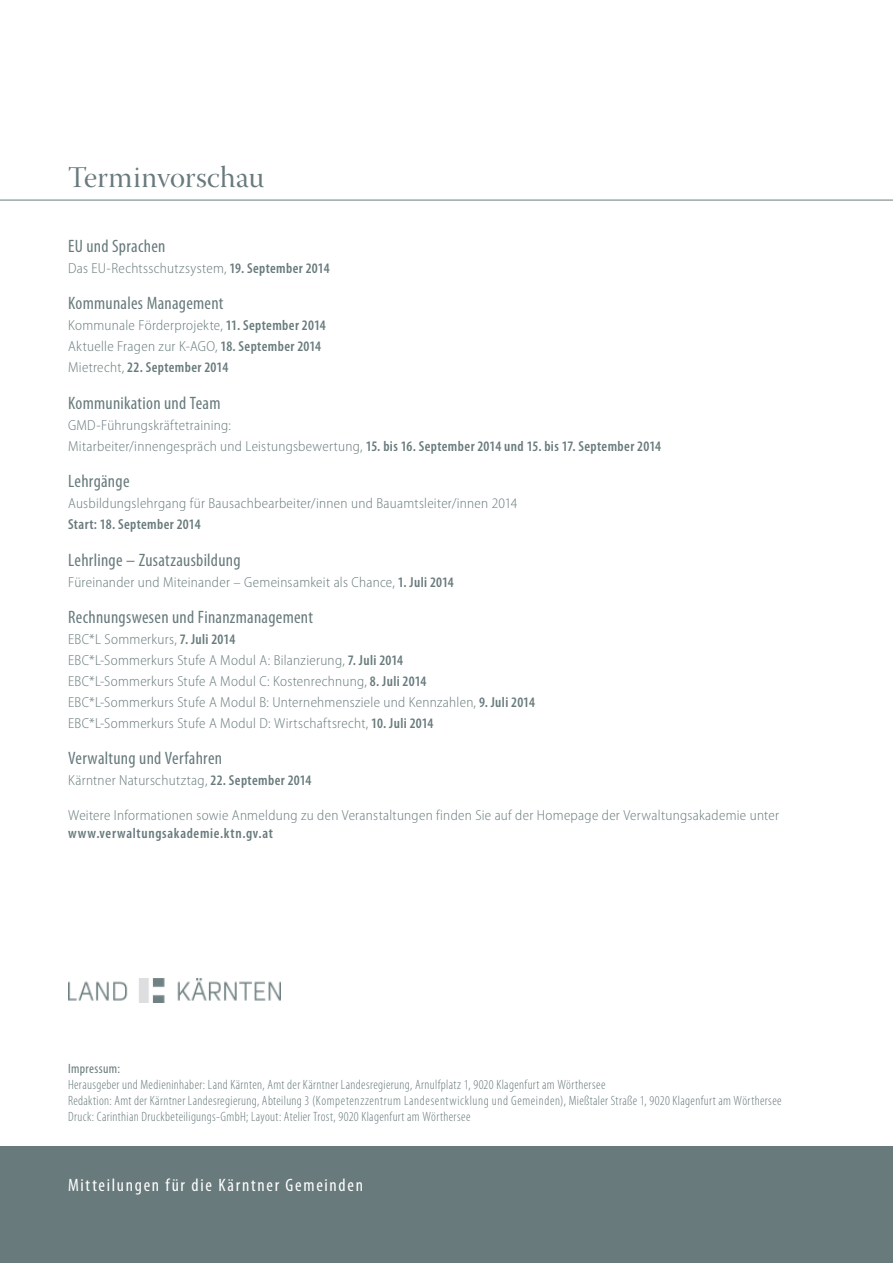
<style>
.page{position:relative;width:893px;height:1263px;background:#fff}
.page>*{position:absolute;margin:0;border:0;box-sizing:border-box;transform-origin:0 0}
.t1{font:30px "Warnock Pro Disp";letter-spacing:.005em;color:#687a7c}
.t2{font:condensed 18px "Myriad Pro";letter-spacing:.015em;color:#687a7c}
.t3{font:condensed 18px "Myriad Pro";letter-spacing:.095em;color:#fff}
.t4{font:300 semi-condensed 14.55px/21px "Myriad Pro";letter-spacing:.015em;color:#687a7c}
.t5{font:600 condensed 14.55px "Myriad Pro";letter-spacing:.045em;color:#687a7c}
.t6{font:600 condensed 14.55px "Myriad Pro";letter-spacing:.025em;color:#687a7c}
.t7{font:300 condensed 13.5px/16.2px "Myriad Pro";letter-spacing:.025em;color:#687a7c}
.t8{font:condensed 13.5px "Myriad Pro";letter-spacing:.03em;color:#687a7c}
.s1{font-weight:600;font-stretch:condensed}
</style>
<div class="page">
<hr style="left:0;top:200px;width:893px;height:1px;background:#687a7c">
<div style="left:0;top:1146px;width:893px;height:117px;background:#687a7c"></div>
<img style="left:68px;top:979px;width:213px;height:24px">
<h1 class="t1" style="left:68px;top:161px;width:198px">Terminvorschau</h1>
<p class="t2" style="left:68px;top:235px;width:99px">EU und Sprachen</p>
<p class="t4" style="left:68px;top:258px;width:263px">Das EU-Rechtsschutzsystem, <span class="s1">19. September 2014</span></p>
<p class="t2" style="left:68px;top:292px;width:157px">Kommunales Management</p>
<p class="t4" style="left:68px;top:315px;width:259px">Kommunale Förderprojekte, <span class="s1">11. September 2014<br></span>Aktuelle Fragen zur K-AGO, <span class="s1">18. September 2014<br></span>Mietrecht, <span class="s1">22. September 2014</span></p>
<p class="t2" style="left:68px;top:392px;width:154px">Kommunikation und Team</p>
<p class="t4" style="left:68px;top:415px;width:594px">GMD-Führungskräftetraining:<br>Mitarbeiter/innengespräch und Leistungsbewertung, <span class="s1">15. bis 16. September 2014 und 15. bis 17. September 2014</span></p>
<p class="t2" style="left:68px;top:470px;width:63px">Lehrgänge</p>
<p class="t4" style="left:68px;top:493px;width:451px">Ausbildungslehrgang für Bausachbearbeiter/innen und Bauamtsleiter/innen 2014</p>
<p class="t6" style="left:68px;top:515px;width:134px">Start: 18. September 2014</p>
<p class="t2" style="left:68px;top:549px;width:174px">Lehrlinge – Zusatzausbildung</p>
<p class="t4" style="left:68px;top:571px;width:387px">Füreinander und Miteinander – Gemeinsamkeit als Chance, <span class="s1">1. Juli 2014</span></p>
<p class="t2" style="left:68px;top:606px;width:246px">Rechnungswesen und Finanzmanagement</p>
<p class="t4" style="left:68px;top:629px;width:468px">EBC*L Sommerkurs, <span class="s1">7. Juli 2014<br></span>EBC*L-Sommerkurs Stufe A Modul A: Bilanzierung, <span class="s1">7. Juli 2014<br></span>EBC*L-Sommerkurs Stufe A Modul C: Kostenrechnung, <span class="s1">8. Juli 2014<br></span>EBC*L-Sommerkurs Stufe A Modul B: Unternehmensziele und Kennzahlen, <span class="s1">9. Juli 2014<br></span>EBC*L-Sommerkurs Stufe A Modul D: Wirtschaftsrecht, <span class="s1">10. Juli 2014</span></p>
<p class="t2" style="left:68px;top:747px;width:155px">Verwaltung und Verfahren</p>
<p class="t4" style="left:68px;top:770px;width:245px">Kärntner Naturschutztag, <span class="s1">22. September 2014</span></p>
<p class="t4" style="left:68px;top:805px;width:712px">Weitere Informationen sowie Anmeldung zu den Veranstaltungen finden Sie auf der Homepage der Verwaltungsakademie unter</p>
<p class="t5" style="left:68px;top:824px;width:206px">www.verwaltungsakademie.ktn.gv.at</p>
<p class="t8" style="left:68px;top:1060px;width:54px">Impressum:</p>
<p class="t7" style="left:68px;top:1076px;width:715px">Herausgeber und Medieninhaber: Land Kärnten, Amt der Kärntner Landesregierung, Arnulfplatz 1, 9020 Klagenfurt am Wörthersee<br>Redaktion: Amt der Kärntner Landesregierung, Abteilung 3 (Kompetenzzentrum Landesentwicklung und Gemeinden), Mießtaler Straße 1, 9020 Klagenfurt am Wörthersee<br>Druck: Carinthian Druckbeteiligungs-GmbH; Layout: Atelier Trost, 9020 Klagenfurt am Wörthersee</p>
<p class="t3" style="left:68px;top:1174px;width:296px">Mitteilungen für die Kärntner Gemeinden</p>
</div>
